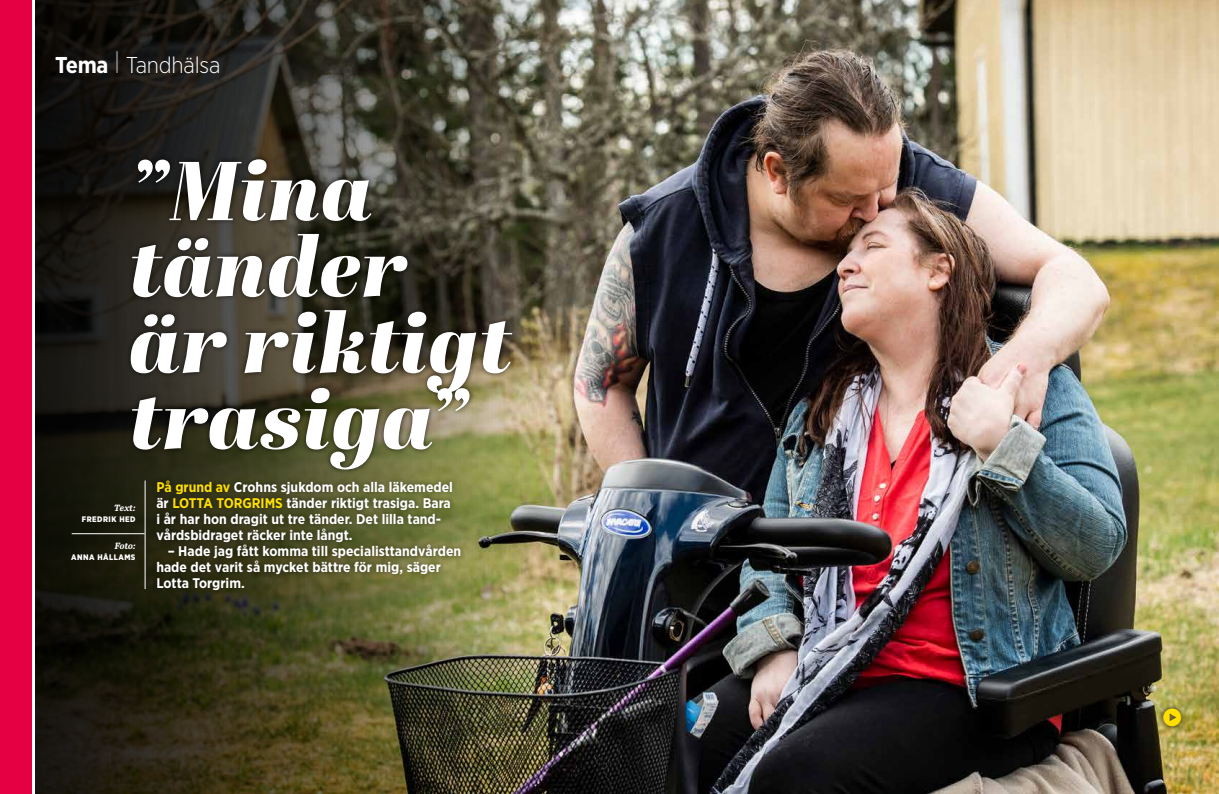
<style>
.page{position:relative;width:1219px;height:794px;background:#fff}
.page>*{position:absolute;margin:0;border:0;box-sizing:border-box;transform-origin:0 0}
.t1{font:italic 83.1px/76.2px "Abril Fatface";letter-spacing:.01em;color:#fff}
.t2{font:25.4px "Acta Symbols Arrows";color:#ffdf00}
.t3{font:300 22.9px "Gotham Narrow";letter-spacing:-.01em;color:#fff}
.t4{font:700 14px/16px "Gotham Narrow";color:#fff}
.t5{font:italic 700 9px "Abril Text";letter-spacing:-.015em;color:#fff}
.t6{font:900 8px "Gotham Narrow";letter-spacing:.06em;color:#fff}
.s1{font-weight:700}
.s2{font-weight:100;font-size:31px}
.s3{color:#ffdf00}
</style>
<div class="page">
<img style="left:1077px;top:0;width:142px;height:794px">
<img style="left:35px;top:0;width:1042px;height:794px">
<div style="left:0;top:0;width:31px;height:794px;background:#e40042"></div>
<div style="left:1158px;top:703px;width:28px;height:28px;background:#000;opacity:.75"></div>
<div style="left:152px;top:475px;width:314px;height:120px;background:#000;opacity:.5"></div>
<hr style="left:145px;top:480px;width:1px;height:109px;background:#fff">
<hr style="left:72px;top:533px;width:73px;height:1px;background:#fff">
<div style="left:125px;top:153px;width:393px;height:322px;background:#000;opacity:.75"></div>
<h3 class="t3" style="left:55px;top:51px;width:167px"><span class="s1">Tema</span> <span class="s2">I</span> Tandhälsa</h3>
<h1 class="t1" style="left:129px;top:150px;width:384px">”Mina tänder är riktigt trasiga”</h1>
<p class="t5" style="left:114px;top:501px;width:23px">Text:</p>
<p class="t6" style="left:82px;top:514px;width:55px">FREDRIK HED</p>
<p class="t5" style="left:115px;top:539px;width:22px">Foto:</p>
<p class="t6" style="left:71px;top:552px;width:66px">ANNA HÅLLAMS</p>
<p class="t4" style="left:156px;top:479px;width:298px"><span class="s3">På grund av</span> Crohns sjukdom och alla läkemedel är <span class="s3">LOTTA TORGRIMS</span> tänder riktigt trasiga. Bara i år har hon dragit ut tre tänder. Det lilla tand&shy;vårdsbidraget räcker inte långt.</p>
<p class="t4" style="left:156px;top:543px;width:306px;text-indent:11px">– Hade jag fått komma till specialisttandvården hade det varit så mycket bättre för mig, säger<br>Lotta Torgrim.</p>
<h2 class="t2" style="left:1162px;top:708px;width:22px">■</h2>
</div>
